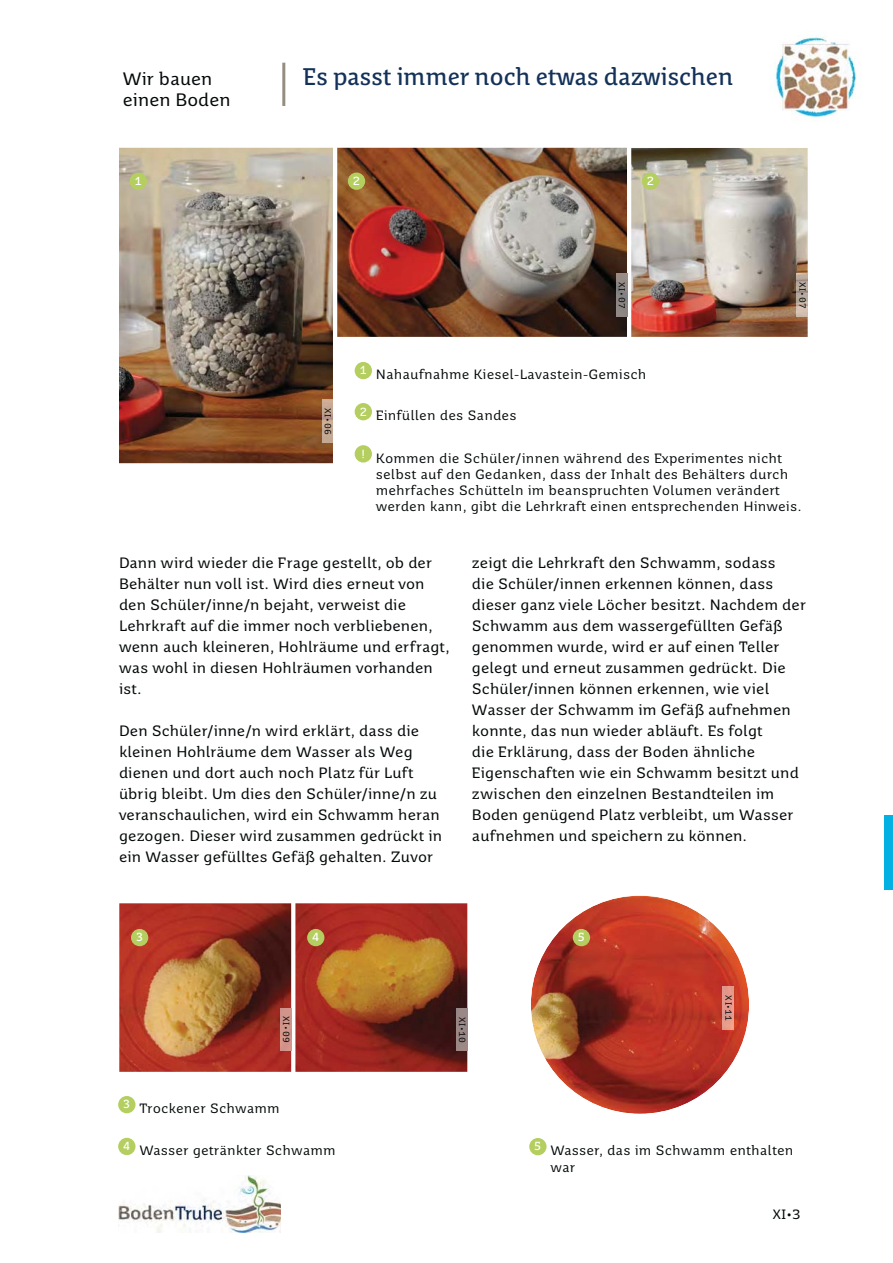
<style>
.page{position:relative;width:893px;height:1263px;background:#fff}
.page>*{position:absolute;margin:0;border:0;box-sizing:border-box;transform-origin:0 0}
.t1{font:24px "Saar 1450 Headline";color:#143259}
.t2{font:18px "Saar 1450 Text";color:#040809}
.t3{font:15px/21px "Saar 1450 Text";letter-spacing:.005em;color:#040809}
.t4{font:13.5px/16.2px "Saar 1450 Notes";color:#040809}
.t5{font:13.5px "Saar 1450 Text";color:#040809}
.t6{font:11.7px "Saar 1450 Headline";color:#fff}
.t7{font:9px "Saar 1450 Notes";letter-spacing:.045em;color:#040809}
</style>
<div class="page">
<img style="left:118px;top:1176px;width:163px;height:56px">
<div style="left:884px;top:816px;width:9px;height:74px;background:#02b0e2"></div>
<img style="left:531px;top:896px;width:218px;height:218px;border-radius:50%">
<img style="left:769px;top:30px;width:94px;height:94px;border-radius:29px">
<hr style="left:282px;top:63px;width:3px;height:43px;background:#948d80">
<img style="left:119px;top:148px;width:214px;height:315px">
<div style="left:130px;top:173px;width:17px;height:17px;background:#b4cf5f;border-radius:50%"></div>
<img style="left:322px;top:400px;width:11px;height:42px">
<img style="left:337px;top:148px;width:290px;height:189px">
<div style="left:348px;top:173px;width:17px;height:17px;background:#b4cf5f;border-radius:50%"></div>
<img style="left:616px;top:274px;width:11px;height:42px">
<img style="left:631px;top:148px;width:177px;height:189px">
<div style="left:642px;top:173px;width:17px;height:17px;background:#b4cf5f;border-radius:50%"></div>
<img style="left:797px;top:274px;width:11px;height:42px">
<div style="left:355px;top:362px;width:17px;height:17px;background:#b4cf5f;border-radius:50%"></div>
<div style="left:355px;top:403px;width:17px;height:17px;background:#b4cf5f;border-radius:50%"></div>
<div style="left:355px;top:445px;width:17px;height:18px;background:#b4cf5f;border-radius:50%"></div>
<img style="left:119px;top:903px;width:172px;height:169px">
<div style="left:131px;top:929px;width:17px;height:17px;background:#b4cf5f;border-radius:50%"></div>
<img style="left:280px;top:1008px;width:11px;height:42px">
<div style="left:118px;top:1096px;width:17px;height:17px;background:#b4cf5f;border-radius:50%"></div>
<div style="left:118px;top:1138px;width:17px;height:17px;background:#b4cf5f;border-radius:50%"></div>
<img style="left:295px;top:903px;width:172px;height:169px">
<div style="left:307px;top:929px;width:17px;height:17px;background:#b4cf5f;border-radius:50%"></div>
<img style="left:456px;top:1008px;width:11px;height:42px">
<div style="left:573px;top:929px;width:17px;height:17px;background:#b4cf5f;border-radius:50%"></div>
<img style="left:722px;top:987px;width:11px;height:42px">
<div style="left:529px;top:1138px;width:17px;height:17px;background:#b4cf5f;border-radius:50%"></div>
<p class="t2" style="left:123px;top:71px;width:91px">Wir bauen</p>
<h1 class="t1" style="left:302px;top:63px;width:432px">Es passt immer noch etwas dazwischen</h1>
<p class="t2" style="left:123px;top:92px;width:109px">einen Boden</p>
<p class="t6" style="left:135px;top:174px;width:9px">1</p>
<p class="t6" style="left:353px;top:174px;width:9px">2</p>
<p class="t6" style="left:647px;top:174px;width:9px">2</p>
<p class="t7" style="left:332px;top:408px;width:28px;rotate:90deg">XI•06</p>
<p class="t7" style="left:626px;top:282px;width:28px;rotate:90deg">XI•07</p>
<p class="t7" style="left:806px;top:282px;width:28px;rotate:90deg">XI•07</p>
<p class="t4" style="left:360px;top:367px;width:288px"><sup>1</sup> Nahaufnahme Kiesel-Lavastein-Gemisch</p>
<p class="t4" style="left:360px;top:408px;width:158px"><sup>2</sup> Einfüllen des Sandes</p>
<p class="t4" style="left:376px;top:450px;width:427px;text-indent:-14px"><sup>!</sup> Kommen die Schüler/innen während des Experimentes nicht selbst auf den Gedanken, dass der Inhalt des Behälters durch mehrfaches Schütteln im beanspruchten Volumen verändert werden kann, gibt die Lehrkraft einen entsprechenden Hinweis.</p>
<p class="t3" style="left:119px;top:553px;width:332px">Dann wird wieder die Frage gestellt, ob der Behälter nun voll ist. Wird dies erneut von den Schüler/inne/n bejaht, verweist die Lehrkraft auf die immer noch verbliebenen, wenn auch kleineren, Hohlräume und erfragt, was wohl in diesen Hohlräumen vorhanden ist.</p>
<p class="t3" style="left:119px;top:721px;width:325px">Den Schüler/inne/n wird erklärt, dass die kleinen Hohlräume dem Wasser als Weg dienen und dort auch noch Platz für Luft übrig bleibt. Um dies den Schüler/inne/n zu veranschaulichen, wird ein Schwamm heran gezogen. Dieser wird zusammen gedrückt in ein Wasser gefülltes Gefäß gehalten. Zuvor</p>
<p class="t3" style="left:472px;top:553px;width:335px">zeigt die Lehrkraft den Schwamm, sodass<br>die Schüler/innen erkennen können, dass dieser ganz viele Löcher besitzt. Nachdem der Schwamm aus dem wassergefüllten Gefäß genommen wurde, wird er auf einen Teller gelegt und erneut zusammen gedrückt. Die Schüler/innen können erkennen, wie viel Wasser der Schwamm im Gefäß aufnehmen konnte, das nun wieder abläuft. Es folgt<br>die Erklärung, dass der Boden ähnliche Eigenschaften wie ein Schwamm besitzt und zwischen den einzelnen Bestandteilen im Boden genügend Platz verbleibt, um Wasser aufnehmen und speichern zu können.</p>
<p class="t6" style="left:136px;top:931px;width:9px">3</p>
<p class="t6" style="left:312px;top:931px;width:9px">4</p>
<p class="t6" style="left:578px;top:931px;width:9px">5</p>
<p class="t7" style="left:290px;top:1016px;width:28px;rotate:90deg">XI•09</p>
<p class="t7" style="left:466px;top:1017px;width:27px;rotate:90deg">XI•10</p>
<p class="t7" style="left:732px;top:995px;width:27px;rotate:90deg">XI•11</p>
<p class="t4" style="left:123px;top:1101px;width:158px"><sup>3</sup> Trockener Schwamm</p>
<p class="t4" style="left:123px;top:1143px;width:214px"><sup>4</sup> Wasser getränkter Schwamm</p>
<p class="t4" style="left:550px;top:1143px;width:245px;text-indent:-16px"><sup>5</sup> Wasser, das im Schwamm enthalten war</p>
<p class="t5" style="left:773px;top:1208px;width:29px">XI•3</p>
</div>
